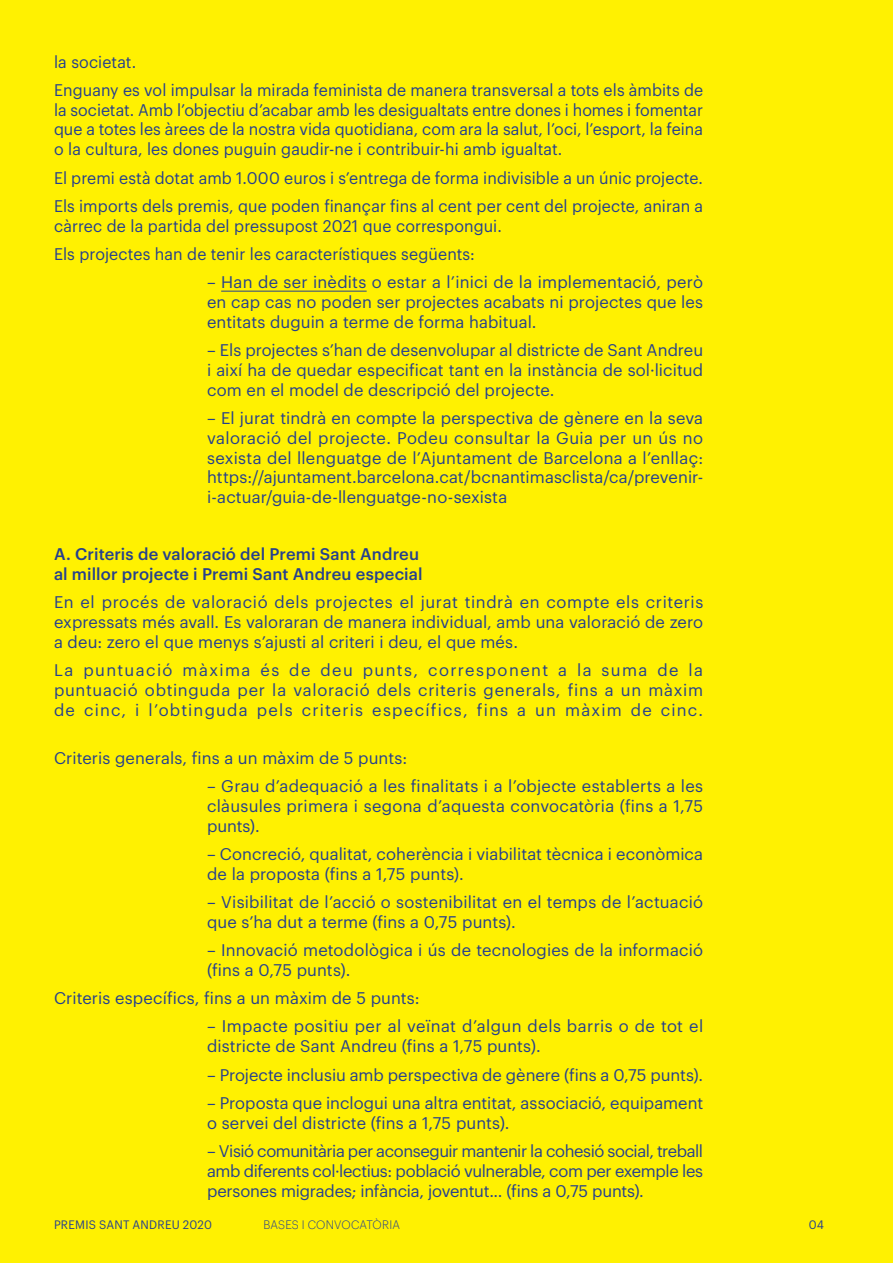
<style>
.page{position:relative;width:893px;height:1263px;background:#fff101}
.page>*{position:absolute;margin:0;border:0;box-sizing:border-box;transform-origin:0 0}
.t1{font:16.5px/19.8px "Graphik";letter-spacing:.01em;color:#253f8e;text-align:justify}
.t2{font:16.5px/28.3px "Graphik";letter-spacing:.01em;color:#253f8e;scale:.96 1}
.t3{font:500 16.5px/19.8px "Graphik";letter-spacing:.005em;color:#253f8e}
.t4{font:12px "Graphik";letter-spacing:.02em;color:#253f8e;scale:.96 1}
.t5{font:300 12px "Graphik";letter-spacing:.01em;color:#253f8e;scale:.96 1}
</style>
<div class="page">
<hr style="left:221px;top:291px;width:146px;height:1px;background:#253f8e">
<p class="t2" style="left:54px;top:46px;width:678px">la societat.<br>Enguany es vol impulsar la mirada feminista de manera transversal a tots els àmbits de</p>
<p class="t2" style="left:54px;top:98px;width:678px;line-height:19.8px;text-align:justify">la societat. Amb l’objectiu d’acabar amb les desigualtats entre dones i homes i fomentar que a totes les àrees de la nostra vida quotidiana, com ara la salut, l’oci, l’esport, la feina o la cultura, les dones puguin gaudir-ne i contribuir-hi amb igualtat.</p>
<p class="t2" style="left:54px;top:162px;width:678px">El premi està dotat amb 1.000 euros i s’entrega de forma indivisible a un únic projecte.<br>Els imports dels premis, que poden finançar fins al cent per cent del projecte, aniran a</p>
<p class="t2" style="left:54px;top:210px;width:468px">càrrec de la partida del pressupost 2021 que correspongui.<br>Els projectes han de tenir les característiques següents:</p>
<p class="t1" style="left:207px;top:271px;width:498px">– Han de ser inèdits o estar a l’inici de la implementació, però en cap cas no poden ser projectes acabats ni projectes que les entitats duguin a terme de forma habitual.</p>
<p class="t1" style="left:207px;top:339px;width:498px">– Els projectes s’han de desenvolupar al districte de Sant Andreu i així ha de quedar especificat tant en la instància de sol·licitud com en el model de descripció del projecte.</p>
<p class="t1" style="left:207px;top:407px;width:498px">– El jurat tindrà en compte la perspectiva de gènere en la seva valoració del projecte. Podeu consultar la Guia per un ús no sexista del llenguatge de l’Ajuntament de Barcelona a l’enllaç: https://ajuntament.barcelona.cat/bcnantimasclista/ca/prevenir&shy;i-actuar/guia-de-llenguatge-no-sexista</p>
<p class="t3" style="left:54px;top:543px;width:370px">A. Criteris de valoració del Premi Sant Andreu al millor projecte i Premi Sant Andreu especial</p>
<p class="t1" style="left:54px;top:591px;width:651px">En el procés de valoració dels projectes el jurat tindrà en compte els criteris expressats més avall. Es valoraran de manera individual, amb una valoració de zero a deu: zero el que menys s’ajusti al criteri i deu, el que més.</p>
<p class="t1" style="left:54px;top:659px;width:651px">La puntuació màxima és de deu punts, corresponent a la suma de la puntuació obtinguda per la valoració dels criteris generals, fins a un màxim de cinc, i l’obtinguda pels criteris específics, fins a un màxim de cinc.</p>
<p class="t1" style="left:54px;top:746px;width:355px">Criteris generals, fins a un màxim de 5 punts:</p>
<p class="t1" style="left:207px;top:775px;width:498px">– Grau d’adequació a les finalitats i a l’objecte establerts a les clàusules primera i segona d’aquesta convocatòria (fins a 1,75 punts).</p>
<p class="t1" style="left:207px;top:842px;width:498px">– Concreció, qualitat, coherència i viabilitat tècnica i econòmica de la proposta (fins a 1,75 punts).</p>
<p class="t1" style="left:207px;top:891px;width:497px">– Visibilitat de l’acció o sostenibilitat en el temps de l’actuació que s’ha dut a terme (fins a 0,75 punts).</p>
<p class="t1" style="left:207px;top:939px;width:498px">– Innovació metodològica i ús de tecnologies de la informació (fins a 0,75 punts).</p>
<p class="t1" style="left:54px;top:987px;width:367px">Criteris específics, fins a un màxim de 5 punts:</p>
<p class="t1" style="left:207px;top:1015px;width:498px">– Impacte positiu per al veïnat d’algun dels barris o de tot el districte de Sant Andreu (fins a 1,75 punts).</p>
<p class="t1" style="left:207px;top:1063px;width:498px">– Projecte inclusiu amb perspectiva de gènere (fins a 0,75 punts).</p>
<p class="t1" style="left:207px;top:1091px;width:498px">– Proposta que inclogui una altra entitat, associació, equipament o servei del districte (fins a 1,75 punts).</p>
<p class="t1" style="left:207px;top:1140px;width:498px">– Visió comunitària per aconseguir mantenir la cohesió social, treball amb diferents col·lectius: població vulnerable, com per exemple les persones migrades; infància, joventut... (fins a 0,75 punts).</p>
<p class="t4" style="left:54px;top:1215px;width:166px">PREMIS SANT ANDREU 2020</p>
<p class="t5" style="left:263px;top:1216px;width:144px">BASES I CONVOCATÒRIA</p>
<p class="t4" style="left:809px;top:1215px;width:17px">04</p>
</div>
